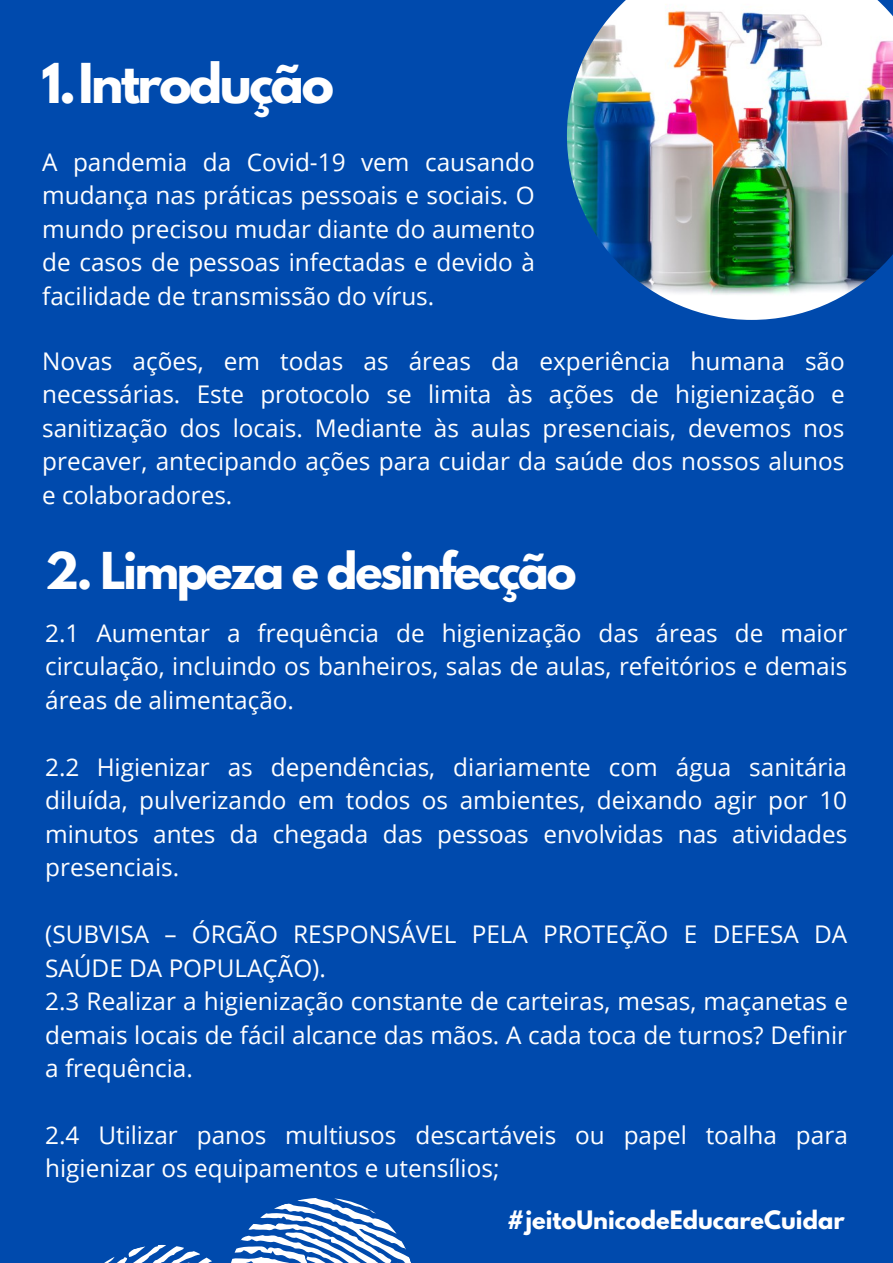
<style>
.page{position:relative;width:893px;height:1263px;background:#004aad}
.page>*{position:absolute;margin:0;border:0;box-sizing:border-box;transform-origin:0 0}
.t1{font:700 48.68px "League Spartan";letter-spacing:-.05em;color:#fff}
.t2{font:700 45px "League Spartan";letter-spacing:-.05em;color:#fff}
.t3{font:24.3px/33.5px "Open Sans";color:#fff;text-align:justify}
.t4{font:700 22.5px "League Spartan";color:#fff}
</style>
<div class="page">
<img style="left:567px;top:0;width:326px;height:320px">
<svg style="left:104px;top:1198px;width:307px;height:65px"></svg>
<p class="t1" style="left:41px;top:59px;width:294px">1.Introdução</p>
<p class="t3" style="left:42px;top:145px;width:494px">A pandemia da Covid-19 vem causando mudança nas práticas pessoais e sociais. O mundo precisou mudar diante do aumento de casos de pessoas infectadas e devido à facilidade de transmissão do vírus.</p>
<p class="t3" style="left:42px;top:343px;width:804px">Novas ações, em todas as áreas da experiência humana são necessárias. Este protocolo se limita às ações de higienização e sanitização dos locais. Mediante às aulas presenciais, devemos nos precaver, antecipando ações para cuidar da saúde dos nossos alunos e colaboradores.</p>
<p class="t2" style="left:45px;top:548px;width:533px">2. Limpeza e desinfecção</p>
<p class="t3" style="left:45px;top:616px;width:804px">2.1 Aumentar a frequência de higienização das áreas de maior circulação, incluindo os banheiros, salas de aulas, refeitórios e demais áreas de alimentação.</p>
<p class="t3" style="left:45px;top:750px;width:804px">2.2 Higienizar as dependências, diariamente com água sanitária diluída, pulverizando em todos os ambientes, deixando agir por 10 minutos antes da chegada das pessoas envolvidas nas atividades presenciais.</p>
<p class="t3" style="left:45px;top:917px;width:803px">(SUBVISA – ÓRGÃO RESPONSÁVEL PELA PROTEÇÃO E DEFESA DA<br>SAÚDE DA POPULAÇÃO).</p>
<p class="t3" style="left:45px;top:984px;width:804px">2.3 Realizar a higienização constante de carteiras, mesas, maçanetas e demais locais de fácil alcance das mãos. A cada toca de turnos? Definir a frequência.</p>
<p class="t3" style="left:45px;top:1118px;width:804px">2.4 Utilizar panos multiusos descartáveis ou papel toalha para higienizar os equipamentos e utensílios;</p>
<p class="t4" style="left:507px;top:1209px;width:339px">#jeitoUnicodeEducareCuidar</p>
</div>
